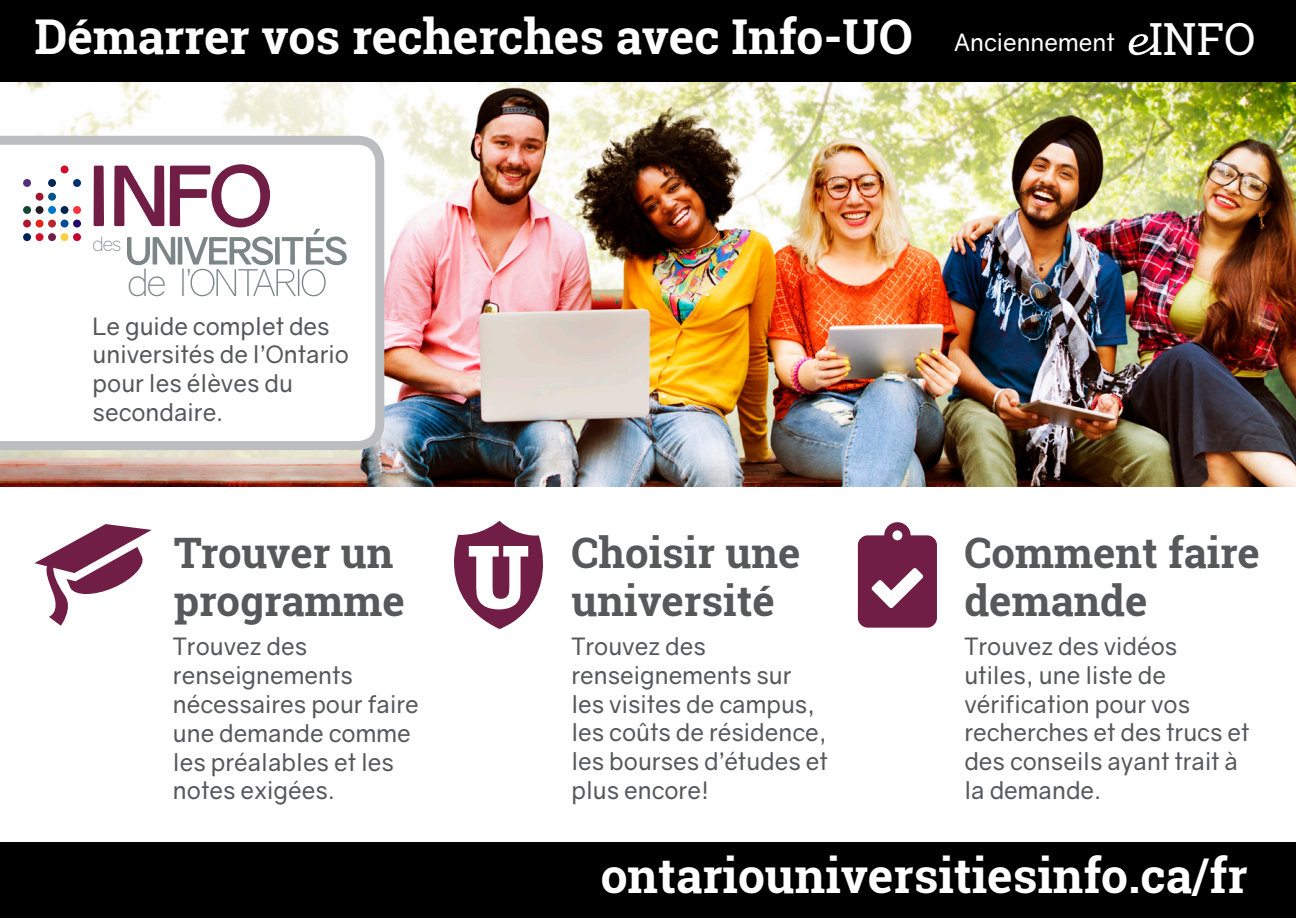
<style>
.page{position:relative;width:1296px;height:918px;background:#fff}
.page>*{position:absolute;margin:0;border:0;box-sizing:border-box;transform-origin:0 0}
.t1{font:700 82.5px "Gravity";color:#701e45}
.t2{font:700 48px "Roboto Slab";color:#fff}
.t3{font:700 42px/48px "Roboto Slab";color:#57585a}
.t4{font:300 37.5px "Gravity";color:#7c8687}
.t5{font:24px/28.8px "Gravity";color:#57585a}
.t6{font:24px "Gravity";color:#fff}
.t7{font:300 19.8px "Gravity";color:#7c8687}
.s1{font-family:"Roboto Slab";font-size:44.4px}
</style>
<div class="page">
<div style="left:0;top:0;width:1296px;height:83px;background:#000"></div>
<div style="left:0;top:843px;width:1296px;height:75px;background:#000"></div>
<img style="left:0;top:82px;width:1296px;height:404px">
<svg style="left:454px;top:521px;width:89px;height:108px"></svg>
<svg style="left:34px;top:524px;width:118px;height:102px"></svg>
<svg style="left:1129px;top:34px;width:29px;height:21px"></svg>
<svg style="left:858px;top:522px;width:79px;height:106px"></svg>
<svg style="left:0;top:136px;width:384px;height:314px"></svg>
<div style="left:23px;top:233px;width:8px;height:8px;background:#00205b;border-radius:50%"></div>
<div style="left:36px;top:233px;width:8px;height:8px;background:#d30d2b;border-radius:50%"></div>
<div style="left:48px;top:233px;width:8px;height:8px;background:#701e45;border-radius:50%"></div>
<div style="left:61px;top:233px;width:8px;height:8px;background:#ffcf43;border-radius:50%"></div>
<div style="left:73px;top:233px;width:8px;height:8px;background:#c5002e;border-radius:50%"></div>
<div style="left:23px;top:220px;width:8px;height:8px;background:#ae172b;border-radius:50%"></div>
<div style="left:36px;top:220px;width:8px;height:8px;background:#e72419;border-radius:50%"></div>
<div style="left:48px;top:220px;width:8px;height:8px;background:#b6282d;border-radius:50%"></div>
<div style="left:61px;top:220px;width:8px;height:8px;background:#004c97;border-radius:50%"></div>
<div style="left:73px;top:220px;width:8px;height:8px;background:#22036f;border-radius:50%"></div>
<div style="left:23px;top:206px;width:8px;height:8px;background:#144634;border-radius:50%"></div>
<div style="left:36px;top:206px;width:8px;height:8px;background:#231f20;border-radius:50%"></div>
<div style="left:48px;top:206px;width:8px;height:8px;background:#0076c8;border-radius:50%"></div>
<div style="left:61px;top:206px;width:8px;height:8px;background:#002553;border-radius:50%"></div>
<div style="left:73px;top:206px;width:8px;height:8px;background:#fb333e;border-radius:50%"></div>
<div style="left:23px;top:179px;width:8px;height:8px;background:#522e81;border-radius:50%"></div>
<div style="left:36px;top:193px;width:8px;height:8px;background:#9f172e;border-radius:50%"></div>
<div style="left:48px;top:193px;width:8px;height:8px;background:#00558b;border-radius:50%"></div>
<div style="left:48px;top:179px;width:8px;height:8px;background:#002855;border-radius:50%"></div>
<div style="left:73px;top:179px;width:8px;height:8px;background:#00306d;border-radius:50%"></div>
<div style="left:61px;top:166px;width:8px;height:7px;background:#d30d2b;border-radius:50%"></div>
<svg style="left:127px;top:237px;width:48px;height:28px"></svg>
<hr style="left:178px;top:237px;width:4px;height:28px;background:#7c8687">
<svg style="left:184px;top:229px;width:163px;height:67px"></svg>
<p class="t2" style="left:34px;top:4px;width:880px">Démarrer vos recherches avec Info-UO</p>
<p class="t6" style="left:954px;top:27px;width:303px">Anciennement <span class="s1">INFO</span></p>
<p class="t1" style="left:83px;top:145px;width:192px">INFO</p>
<p class="t7" style="left:92px;top:232px;width:31px">des</p>
<p class="t4" style="left:127px;top:260px;width:67px">de l’</p>
<p class="t5" style="left:93px;top:312px;width:258px">Le guide complet des universités de l’Ontario pour les élèves du secondaire.</p>
<p class="t3" style="left:571px;top:528px;width:230px">Choisir une université</p>
<p class="t3" style="left:964px;top:528px;width:297px">Comment faire demande</p>
<p class="t3" style="left:174px;top:528px;width:232px">Trouver un programme</p>
<p class="t5" style="left:173px;top:633px;width:247px">Trouvez des renseignements nécessaires pour faire une demande comme les préalables et les notes exigées.</p>
<p class="t5" style="left:571px;top:632px;width:258px">Trouvez des renseignements sur les visites de campus, les coûts de résidence, les bourses d’études et plus encore!</p>
<p class="t5" style="left:964px;top:632px;width:287px">Trouvez des vidéos utiles, une liste de vérification pour vos recherches et des trucs et des conseils ayant trait à la demande.</p>
<p class="t2" style="left:601px;top:843px;width:648px">ontariouniversitiesinfo.ca/fr</p>
</div>
